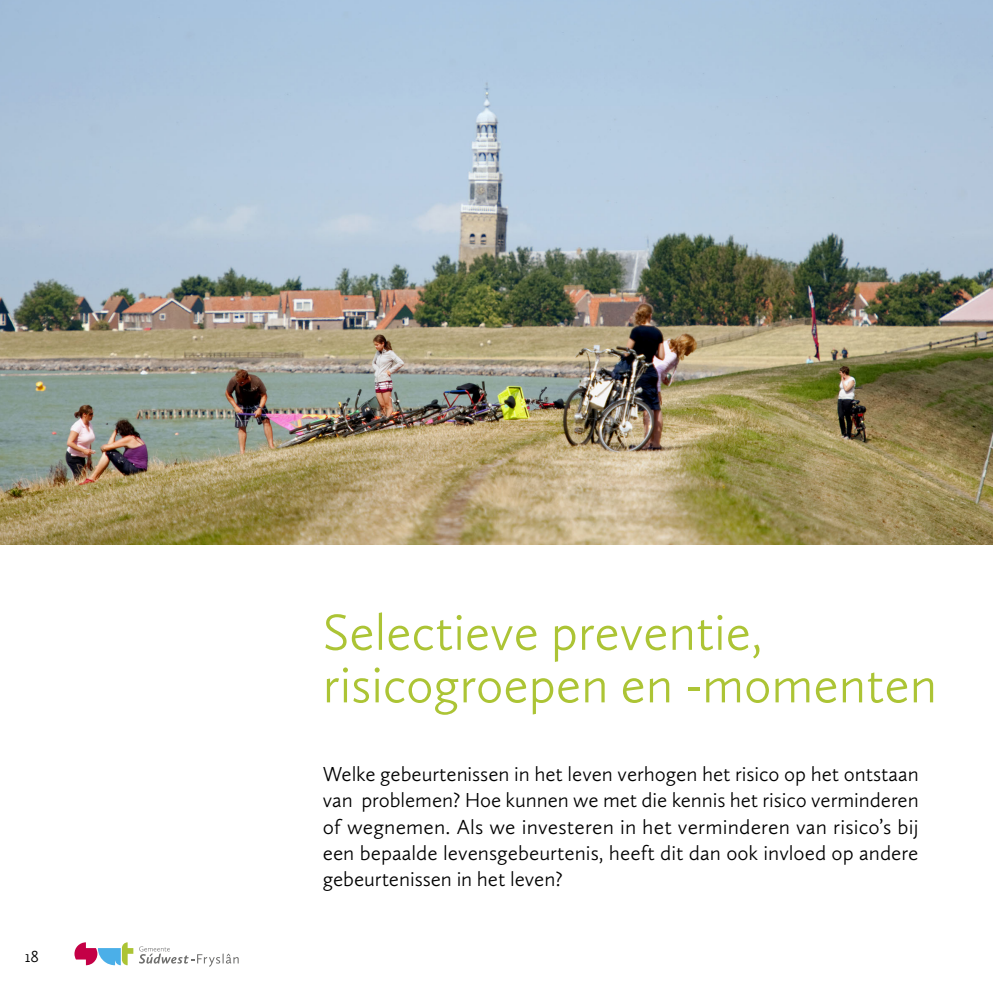
<style>
.page{position:relative;width:993px;height:993px;background:#fff}
.page>*{position:absolute;margin:0;border:0;box-sizing:border-box;transform-origin:0 0}
.t1{font:300 52.5px/52.5px "Calluna Sans";letter-spacing:-.005em;color:#acc435}
.t2{font:300 21px/26.2px "Calluna Sans";color:#000;text-align:justify}
.t3{font:300 16.62px "Calluna Sans";color:#000}
</style>
<div class="page">
<img style="left:0;top:0;width:992px;height:544px">
<svg style="left:74px;top:942px;width:59px;height:22px"></svg>
<svg style="left:139px;top:946px;width:99px;height:20px"></svg>
<p class="t3" style="left:25px;top:949px;width:16px">18</p>
<h1 class="t1" style="left:322px;top:610px;width:615px">Selectieve preventie, risicogroepen en -momenten</h1>
<p class="t2" style="left:322px;top:762px;width:597px">Welke gebeurtenissen in het leven verhogen het risico op het ontstaan van problemen? Hoe kunnen we met die kennis het risico verminderen of wegnemen. Als we investeren in het verminderen van risico’s bij een bepaalde levensgebeurtenis, heeft dit dan ook invloed op andere gebeurtenissen in het leven?</p>
</div>
